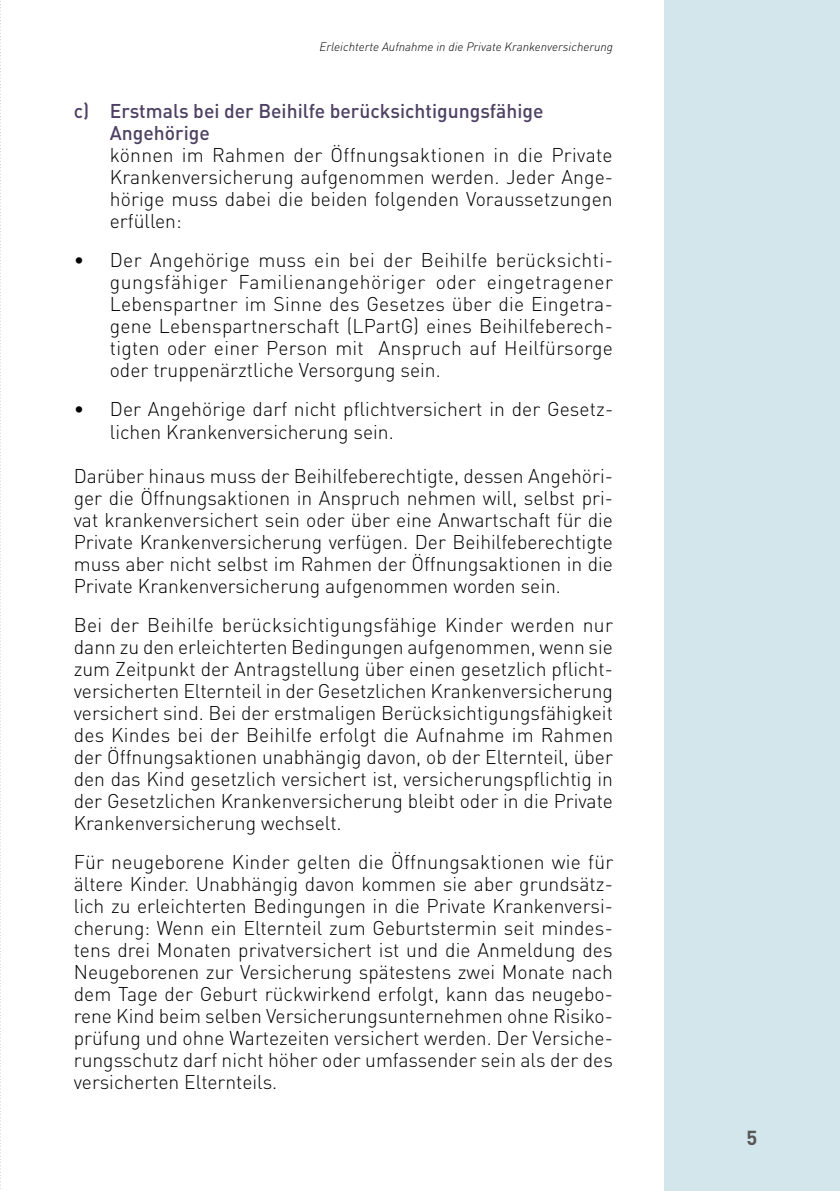
<style>
.page{position:relative;width:840px;height:1191px;background:#fff}
.page>*{position:absolute;margin:0;border:0;box-sizing:border-box;transform-origin:0 0}
.t1{font:700 20px "DIN";color:#565655}
.t2{font:300 19.8px/22px "DIN";color:#000;text-align:justify}
.t3{font:500 19.8px/22px "DIN";color:#4e4063}
.t4{font:italic 300 12px "DIN";color:#000}
</style>
<div class="page">
<svg style="left:0;top:1px;width:1px;height:1188px"></svg>
<div style="left:663px;top:0;width:176px;height:1191px;background:#d2e6ec"></div>
<p class="t4" style="left:319px;top:39px;width:295px">Erleichterte Aufnahme in die Private Krankenversicherung</p>
<p class="t3" style="left:110px;top:100px;width:435px;text-indent:-36px">c) Erstmals bei der Beihilfe berücksichtigungsfähige<br>Angehörige</p>
<p class="t2" style="left:110px;top:144px;width:504px">können im Rahmen der Öffnungsaktionen in die Private Krankenversicherung aufgenommen werden. Jeder Ange&shy;hörige muss dabei die beiden folgenden Voraussetzungen erfüllen:</p>
<p class="t2" style="left:110px;top:249px;width:504px;text-indent:-36px">• Der Angehörige muss ein bei der Beihilfe berücksichti&shy;gungsfähiger Familienangehöriger oder eingetragener Lebenspartner im Sinne des Gesetzes über die Eingetra&shy;gene Lebenspartnerschaft (LPartG) eines Beihilfeberech&shy;tigten oder einer Person mit Anspruch auf Heilfürsorge oder truppenärztliche Versorgung sein.</p>
<p class="t2" style="left:110px;top:398px;width:501px;text-indent:-36px">• Der Angehörige darf nicht pflichtversichert in der Gesetz&shy;lichen Krankenversicherung sein.</p>
<p class="t2" style="left:74px;top:465px;width:540px">Darüber hinaus muss der Beihilfeberechtigte, dessen Angehöri&shy;ger die Öffnungsaktionen in Anspruch nehmen will, selbst pri&shy;vat krankenversichert sein oder über eine Anwartschaft für die Private Krankenversicherung verfügen. Der Beihilfeberechtigte muss aber nicht selbst im Rahmen der Öffnungsaktionen in die Private Krankenversicherung aufgenommen worden sein.</p>
<p class="t2" style="left:74px;top:614px;width:540px">Bei der Beihilfe berücksichtigungsfähige Kinder werden nur dann zu den erleichterten Bedingungen aufgenommen, wenn sie zum Zeitpunkt der Antragstellung über einen gesetzlich pflicht&shy;versicherten Elternteil in der Gesetzlichen Krankenversicherung versichert sind. Bei der erstmaligen Berücksichtigungsfähigkeit des Kindes bei der Beihilfe erfolgt die Aufnahme im Rahmen der Öffnungsaktionen unabhängig davon, ob der Elternteil, über den das Kind gesetzlich versichert ist, versicherungspflichtig in der Gesetzlichen Krankenversicherung bleibt oder in die Private Krankenversicherung wechselt.</p>
<p class="t2" style="left:74px;top:851px;width:540px">Für neugeborene Kinder gelten die Öffnungsaktionen wie für ältere Kinder. Unabhängig davon kommen sie aber grundsätz&shy;lich zu erleichterten Bedingungen in die Private Krankenversi&shy;cherung: Wenn ein Elternteil zum Geburtstermin seit mindes&shy;tens drei Monaten privatversichert ist und die Anmeldung des Neugeborenen zur Versicherung spätestens zwei Monate nach dem Tage der Geburt rückwirkend erfolgt, kann das neugebo&shy;rene Kind beim selben Versicherungsunternehmen ohne Risiko&shy;prüfung und ohne Wartezeiten versichert werden. Der Versiche&shy;rungsschutz darf nicht höher oder umfassender sein als der des versicherten Elternteils.</p>
<p class="t1" style="left:746px;top:1124px;width:12px">5</p>
</div>
